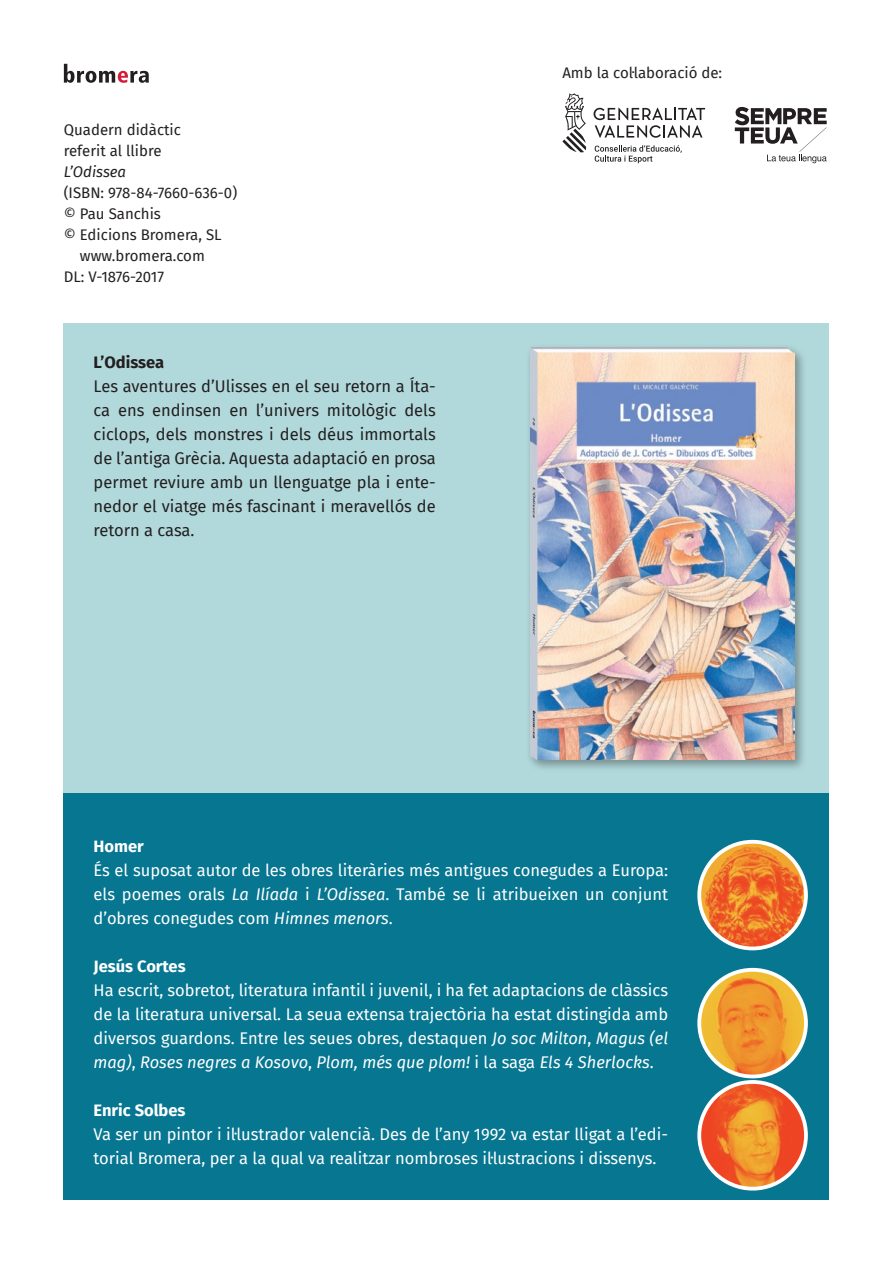
<style>
.page{position:relative;width:893px;height:1263px;background:#fff}
.page>*{position:absolute;margin:0;border:0;box-sizing:border-box;transform-origin:0 0}
.t1{font:16.5px/24px "Fira Sans";color:#fff;text-align:justify}
.t2{font:16.5px/24px "Fira Sans";color:#231f20;text-align:justify}
.t3{font:700 16.5px "Fira Sans";color:#fff}
.t4{font:700 16.5px "Fira Sans";color:#231f20}
.t5{font:15px/21px "Fira Sans";color:#231f20}
.t6{font:italic 15px "Fira Sans";color:#231f20}
.s1{font-style:italic}
</style>
<div class="page">
<div style="left:64px;top:323px;width:765px;height:485px;background:#b1d9db"></div>
<div style="left:526px;top:343px;width:281px;height:429px;background:#231f20;opacity:.4"></div>
<img style="left:530px;top:348px;width:265px;height:412px">
<div style="left:64px;top:793px;width:765px;height:406px;background:#067691"></div>
<img style="left:699px;top:842px;width:107px;height:106px;border-radius:53px">
<div style="left:697px;top:840px;width:111px;height:110px;border:4px solid #fff;border-radius:50%"></div>
<img style="left:699px;top:970px;width:107px;height:106px;border-radius:53px">
<div style="left:697px;top:968px;width:111px;height:110px;border:4px solid #fff;border-radius:50%"></div>
<img style="left:699px;top:1082px;width:107px;height:107px;border-radius:53px">
<div style="left:697px;top:1080px;width:111px;height:110px;border:4px solid #fff;border-radius:50%"></div>
<svg style="left:64px;top:64px;width:85px;height:19px"></svg>
<svg style="left:595px;top:145px;width:87px;height:18px"></svg>
<svg style="left:594px;top:108px;width:111px;height:30px"></svg>
<svg style="left:562px;top:93px;width:24px;height:59px"></svg>
<svg style="left:735px;top:107px;width:92px;height:56px"></svg>
<p class="t5" style="left:64px;top:119px;width:119px">Quadern didàctic referit al llibre</p>
<p class="t6" style="left:64px;top:160px;width:64px">L’Odissea</p>
<p class="t5" style="left:64px;top:182px;width:175px">(ISBN: 978-84-7660-636-0)</p>
<p class="t5" style="left:64px;top:203px;width:99px">© Pau Sanchis</p>
<p class="t5" style="left:64px;top:224px;width:159px">© Edicions Bromera, SL</p>
<p class="t5" style="left:80px;top:245px;width:126px">www.bromera.com</p>
<p class="t5" style="left:64px;top:266px;width:102px">DL: V-1876-2017</p>
<p class="t4" style="left:94px;top:349px;width:72px">L’Odissea</p>
<p class="t2" style="left:94px;top:374px;width:344px">Les aventures d’Ulisses en el seu retorn a Íta&shy;ca ens endinsen en l’univers mitològic dels ciclops, dels monstres i dels déus immortals de l’antiga Grècia. Aquesta adaptació en prosa permet reviure amb un llenguatge pla i ente&shy;nedor el viatge més fascinant i meravellós de retorn a casa.</p>
<p class="t5" style="left:562px;top:62px;width:161px">Amb la col·laboració de:</p>
<p class="t3" style="left:94px;top:832px;width:52px">Homer</p>
<p class="t1" style="left:94px;top:858px;width:576px">És el suposat autor de les obres literàries més antigues conegudes a Europa: els poemes orals <span class="s1">La Ilíada</span> i <span class="s1">L’Odissea</span>. També se li atribueixen un conjunt d’obres conegudes com <span class="s1">Himnes menors</span>.</p>
<p class="t3" style="left:94px;top:952px;width:94px">Jesús Cortes</p>
<p class="t1" style="left:94px;top:978px;width:576px">Ha escrit, sobretot, literatura infantil i juvenil, i ha fet adaptacions de clàssics de la literatura universal. La seua extensa trajectòria ha estat distingida amb diversos guardons. Entre les seues obres, destaquen <span class="s1">Jo soc Milton</span>, <span class="s1">Magus (el mag)</span>, <span class="s1">Roses negres a Kosovo</span>, <span class="s1">Plom, més que plom!</span> i la saga <span class="s1">Els 4 Sherlocks</span>.</p>
<p class="t3" style="left:94px;top:1096px;width:94px">Enric Solbes</p>
<p class="t1" style="left:94px;top:1122px;width:576px">Va ser un pintor i il·lustrador valencià. Des de l’any 1992 va estar lligat a l’edi&shy;torial Bromera, per a la qual va realitzar nombroses il·lustracions i dissenys.</p>
</div>
